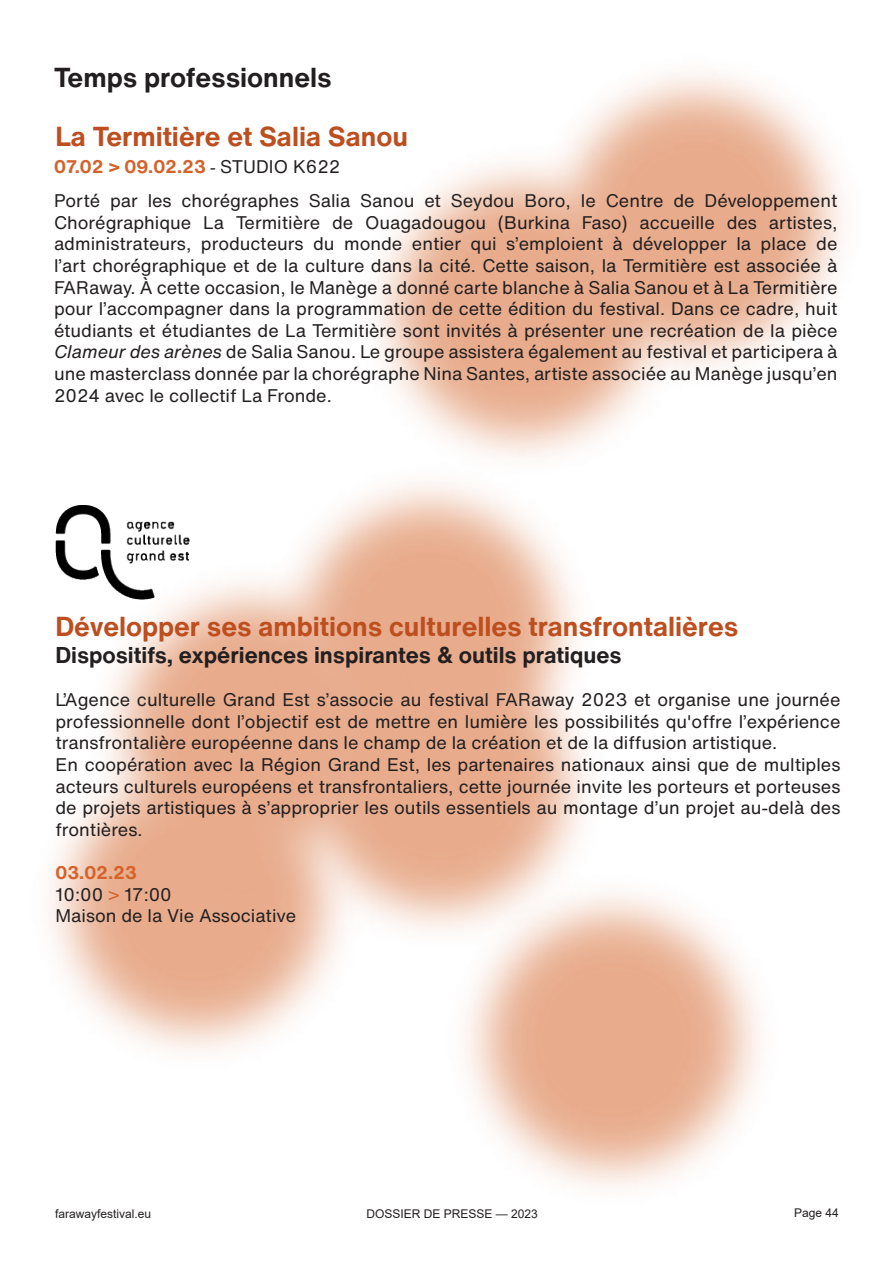
<style>
.page{position:relative;width:893px;height:1263px;background:#fff}
.page>*{position:absolute;margin:0;border:0;box-sizing:border-box;transform-origin:0 0}
.t1{font:700 27px "Helvetica Now Text";color:#bd4e1f}
.t2{font:700 27px "Helvetica Now Text";color:#231f20}
.t3{font:700 22.5px "Helvetica Now Text";color:#231f20}
.t4{font:18px/21.6px "Helvetica Now Text";color:#231f20}
.t5{font:700 18px "Helvetica Now Text";color:#d46229}
.t6{font:12px "Arial";color:#231f20}
.s1{font-family:"Minion Variable Concept";font-weight:400;color:#231f20}
.s2{font-weight:400;color:#231f20}
.s3{font-style:italic}
.s4{font-weight:700;color:#d46229}
.s5{color:#d46229}
</style>
<div class="page">
<img style="left:105px;top:550px;width:325px;height:355px">
<img style="left:49px;top:726px;width:325px;height:326px">
<img style="left:436px;top:862px;width:325px;height:326px">
<img style="left:55px;top:505px;width:135px;height:95px">
<h1 class="t2" style="left:54px;top:57px;width:279px">Temps professionnels</h1>
<h1 class="t1" style="left:55px;top:116px;width:354px">La Termitière et Salia Sanou</h1>
<p class="t5" style="left:54px;top:153px;width:288px">07.02 &gt; 09.02.23 <span class="s1">-</span> <span class="s2">STUDIO K622</span></p>
<p class="t4" style="left:54px;top:189px;width:785px;text-align:justify">Porté par les chorégraphes Salia Sanou et Seydou Boro, le Centre de Développement Chorégraphique La Termitière de Ouagadougou (Burkina Faso) accueille des artistes, administrateurs, producteurs du monde entier qui s’emploient à développer la place de l’art chorégraphique et de la culture dans la cité. Cette saison, la Termitière est associée à FARaway. À cette occasion, le Manège a donné carte blanche à Salia Sanou et à La Termitière pour l’accompagner dans la programmation de cette édition du festival. Dans ce cadre, huit étudiants et étudiantes de La Termitière sont invités à présenter une recréation de la pièce <span class="s3">Clameur des arènes</span> de Salia Sanou. Le groupe assistera également au festival et participera à une masterclass donnée par la chorégraphe Nina Santes, artiste associée au Manège jusqu’en 2024 avec le collectif La Fronde.</p>
<h1 class="t1" style="left:55px;top:606px;width:684px">Développer ses ambitions culturelles transfrontalières</h1>
<p class="t3" style="left:55px;top:638px;width:568px">Dispositifs, expériences inspirantes &amp; outils pratiques</p>
<p class="t4" style="left:55px;top:688px;width:786px">L’Agence culturelle Grand Est s’associe au festival FARaway 2023 et organise une journée professionnelle dont l’objectif est de mettre en lumière les possibilités qu'offre l’expérience transfrontalière européenne dans le champ de la création et de la diffusion artistique.<br>En coopération avec la Région Grand Est, les partenaires nationaux ainsi que de multiples acteurs culturels européens et transfrontaliers, cette journée invite les porteurs et porteuses de projets artistiques à s’approprier les outils essentiels au montage d’un projet au-delà des frontières.</p>
<p class="t4" style="left:55px;top:861px;width:242px"><span class="s4">03.02.23<br></span>10:00 <span class="s5">&gt;</span> 17:00<br>Maison de la Vie Associative</p>
<p class="t6" style="left:55px;top:1205px;width:98px">farawayfestival.eu</p>
<p class="t6" style="left:366px;top:1205px;width:173px">DOSSIER DE PRESSE — 2023</p>
<p class="t6" style="left:794px;top:1205px;width:46px">Page 44</p>
</div>
